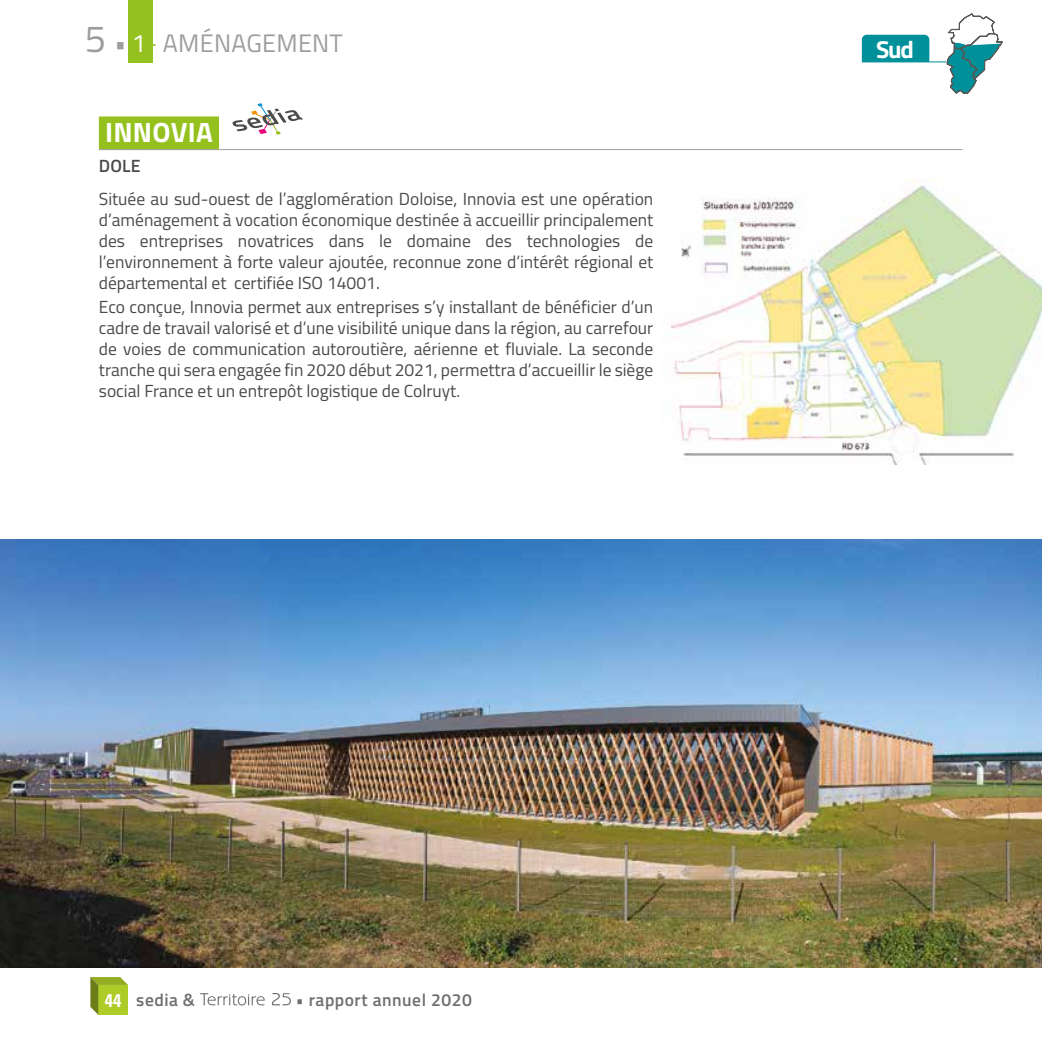
<style>
.page{position:relative;width:1042px;height:1042px;background:#fff}
.page>*{position:absolute;margin:0;border:0;box-sizing:border-box;transform-origin:0 0}
.t1{font:700 27.82px "Titillium";letter-spacing:.01em;color:#fff}
.t2{font:25.38px "Titillium";letter-spacing:.01em;color:#9d9d9c}
.t3{font:700 24.5px "Titillium";color:#fff}
.t4{font:600 17.68px "Titillium";color:#4a4a49}
.t5{font:17.5px/21px "Titillium";color:#4a4a49;text-align:justify}
.t6{font:600 17.5px "Titillium";letter-spacing:.03em;color:#706f6f}
.s1{font-size:37.98px}
.s2{color:#fff}
.s3{color:#95c11f}
.s4{font-family:"Univers";font-weight:700;font-stretch:condensed;font-size:18.38px;color:#fff}
</style>
<div class="page">
<img style="left:0;top:540px;width:1042px;height:427px">
<div style="left:128px;top:0;width:24px;height:63px;background:#95c11f"></div>
<img style="left:671px;top:178px;width:371px;height:286px">
<div style="left:99px;top:116px;width:120px;height:33px;background:#95c11f"></div>
<hr style="left:99px;top:149px;width:863px;height:1px;background:#9d9d9c">
<svg style="left:232px;top:103px;width:71px;height:32px"></svg>
<hr style="left:862px;top:61px;width:84px;height:1px;background:#00909a">
<div style="left:862px;top:35px;width:67px;height:26px;background:#00909a"></div>
<svg style="left:946px;top:13px;width:56px;height:81px"></svg>
<svg style="left:200px;top:993px;width:65px;height:12px"></svg>
<svg style="left:272px;top:993px;width:19px;height:12px"></svg>
<svg style="left:90px;top:977px;width:38px;height:37px"></svg>
<h2 class="t2" style="left:85px;top:25px;width:260px"><span class="s1">5</span> • <span class="s2">1</span><span class="s3">-</span> AMÉNAGEMENT</h2>
<h1 class="t1" style="left:105px;top:111px;width:109px">INNOVIA</h1>
<p class="t4" style="left:99px;top:152px;width:43px">DOLE</p>
<p class="t5" style="left:99px;top:187px;width:556px">Située au sud-ouest de l’agglomération Doloise, Innovia est une opération d’aménagement à vocation économique destinée à accueillir principalement des entreprises novatrices dans le domaine des technologies de l’environnement à forte valeur ajoutée, reconnue zone d’intérêt régional et départemental et certifiée ISO 14001.</p>
<p class="t5" style="left:99px;top:295px;width:556px">Eco conçue, Innovia permet aux entreprises s’y installant de bénéficier d’un cadre de travail valorisé et d’une visibilité unique dans la région, au carrefour de voies de communication autoroutière, aérienne et fluviale. La seconde tranche qui sera engagée fin 2020 début 2021, permettra d’accueillir le siège social France et un entrepôt logistique de Colruyt.</p>
<h3 class="t3" style="left:876px;top:30px;width:39px">Sud</h3>
<p class="t6" style="left:105px;top:986px;width:92px"><span class="s4">44</span> sedia &amp;</p>
<p class="t6" style="left:296px;top:986px;width:177px">• rapport annuel 2020</p>
</div>
